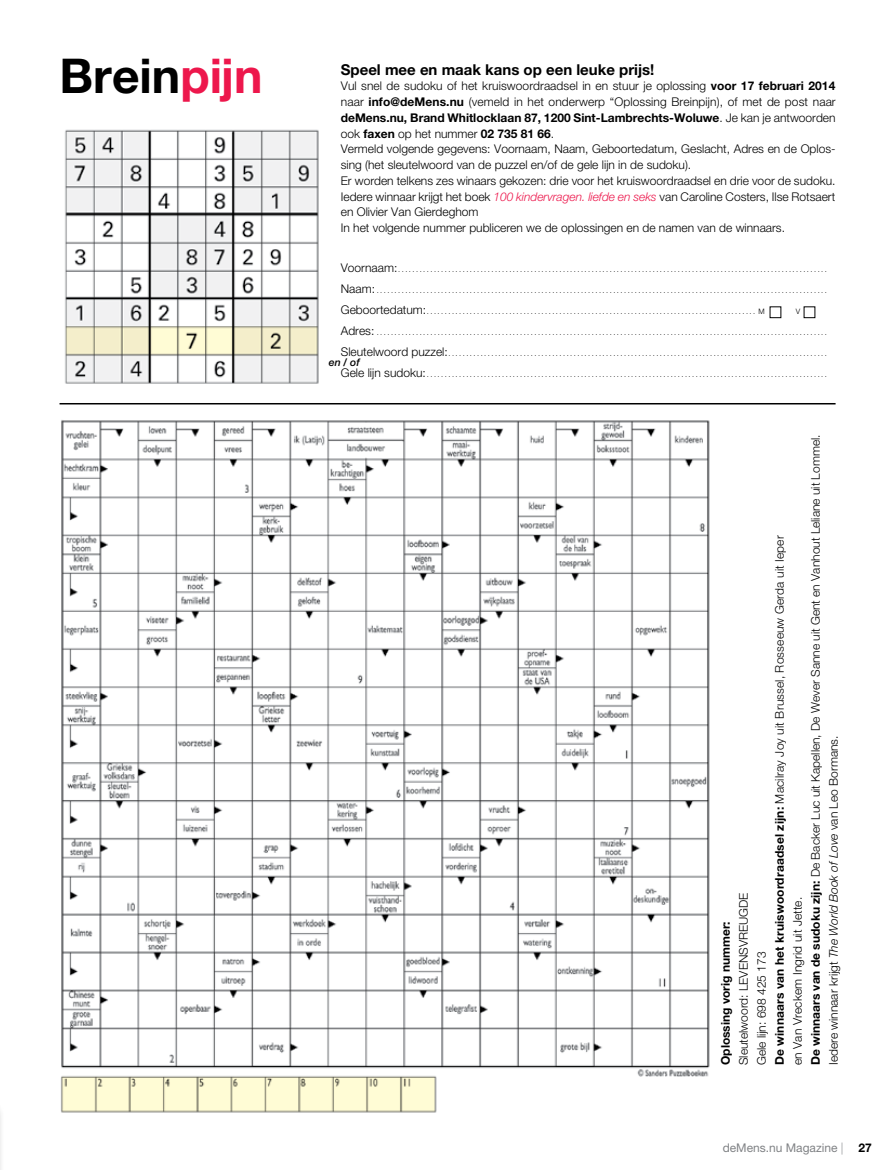
<style>
.page{position:relative;width:893px;height:1170px;background:#fff}
.page>*{position:absolute;margin:0;border:0;box-sizing:border-box;transform-origin:0 0}
.t1{font:700 48px "Helvetica Neue LT Pro";color:#000}
.t2{font:700 15px "Helvetica Neue LT Pro";color:#000}
.t3{font:300 12px/15.8px "Helvetica Neue LT Pro";color:#000}
.t4{font:700 12px "Helvetica Neue LT Pro";color:#000}
.t5{font:12px "Helvetica Neue LT Pro";color:#808285}
.t6{font:italic 500 10.5px "Helvetica Neue LT Pro";color:#000}
.t7{font:300 7.5px "Helvetica Neue LT Pro";color:#000}
.s1{color:#ed174c}
.s2{font-weight:700}
.s3{font-style:italic;color:#ed174c}
.s4{font-size:12px}
.s5{font-style:italic}
.s6{font-weight:300;color:#939598}
.s7{font-weight:700;color:#000}
</style>
<div class="page">
<img style="left:61px;top:420px;width:649px;height:693px">
<img style="left:65px;top:129px;width:254px;height:255px">
<div style="left:770px;top:306px;width:11px;height:12px;border:1px solid #000"></div>
<div style="left:804px;top:306px;width:11px;height:12px;border:1px solid #000"></div>
<hr style="left:60px;top:403px;width:776px;height:1px;background:#000">
<img style="left:0;top:1103px;width:1px;height:66px">
<h1 class="t1" style="left:60px;top:46px;width:205px">Brein<span class="s1">pijn</span></h1>
<p class="t2" style="left:341px;top:60px;width:315px">Speel mee en maak kans op een leuke prijs!</p>
<p class="t3" style="left:341px;top:78px;width:496px">Vul snel de sudoku of het kruiswoordraadsel in en stuur je oplossing <span class="s2">voor 17 februari 2014 </span>naar <span class="s2">info@deMens.nu</span> (vemeld in het onderwerp “Oplossing Breinpijn), of met de post naar <span class="s2">deMens.nu, Brand Whitlocklaan 87, 1200 Sint-Lambrechts-Woluwe</span>. Je kan je antwoorden ook <span class="s2">faxen</span> op het nummer <span class="s2">02 735 81 66</span>.<br>Vermeld volgende gegevens: Voornaam, Naam, Geboortedatum, Geslacht, Adres en de Oplos&shy;sing (het sleutelwoord van de puzzel en/of de gele lijn in de sudoku).<br>Er worden telkens zes winaars gekozen: drie voor het kruiswoordraadsel en drie voor de sudoku.<br>Iedere winnaar krijgt het boek <span class="s3">100 kindervragen. liefde en seks</span> van Caroline Costers, Ilse Rotsaert en Olivier Van Gierdeghom<br>In het volgende nummer publiceren we de oplossingen en de namen van de winnaars.</p>
<p class="t7" style="left:341px;top:264px;width:488px"><span class="s4">Voornaam:</span>........................................................................................................................</p>
<p class="t7" style="left:341px;top:285px;width:488px"><span class="s4">Naam:</span>..............................................................................................................................</p>
<p class="t7" style="left:341px;top:306px;width:425px"><span class="s4">Geboortedatum:</span>............................................................................................ M</p>
<p class="t7" style="left:796px;top:306px;width:6px">V</p>
<p class="t7" style="left:341px;top:327px;width:488px"><span class="s4">Adres:</span>..............................................................................................................................</p>
<p class="t7" style="left:341px;top:348px;width:488px"><span class="s4">Sleutelwoord puzzel:</span>..........................................................................................................</p>
<p class="t7" style="left:341px;top:369px;width:488px"><span class="s4">Gele lijn sudoku:</span>................................................................................................................</p>
<p class="t6" style="left:329px;top:356px;width:32px">en / of</p>
<p class="t3" style="left:734px;top:1065px;width:632px;line-height:18px;rotate:-90deg">Sleutelwoord: LEVENSVREUGDE<br>Gele lijn: 698 425 173<br><span class="s2">De winnaars van het kruiswoordraadsel zijn:</span> Macilray Joy uit Brussel, Rosseeuw Gerda uit Ieper<br>en Van Vreckem Ingrid uit Jette.<br><span class="s2">De winnaars van de sudoku zijn:</span> De Backer Luc uit Kapellen, De Wever Sanne uit Gent en Vanhout Leliane uit Lommel.<br>Iedere winnaar krijgt <span class="s5">The World Book of Love</span> van Leo Bormans.</p>
<p class="t4" style="left:718px;top:1065px;width:145px;rotate:-90deg">Oplossing vorig nummer:</p>
<p class="t5" style="left:723px;top:1140px;width:151px">deMens.nu Magazine <span class="s6">|</span> <span class="s7">27</span></p>
</div>
